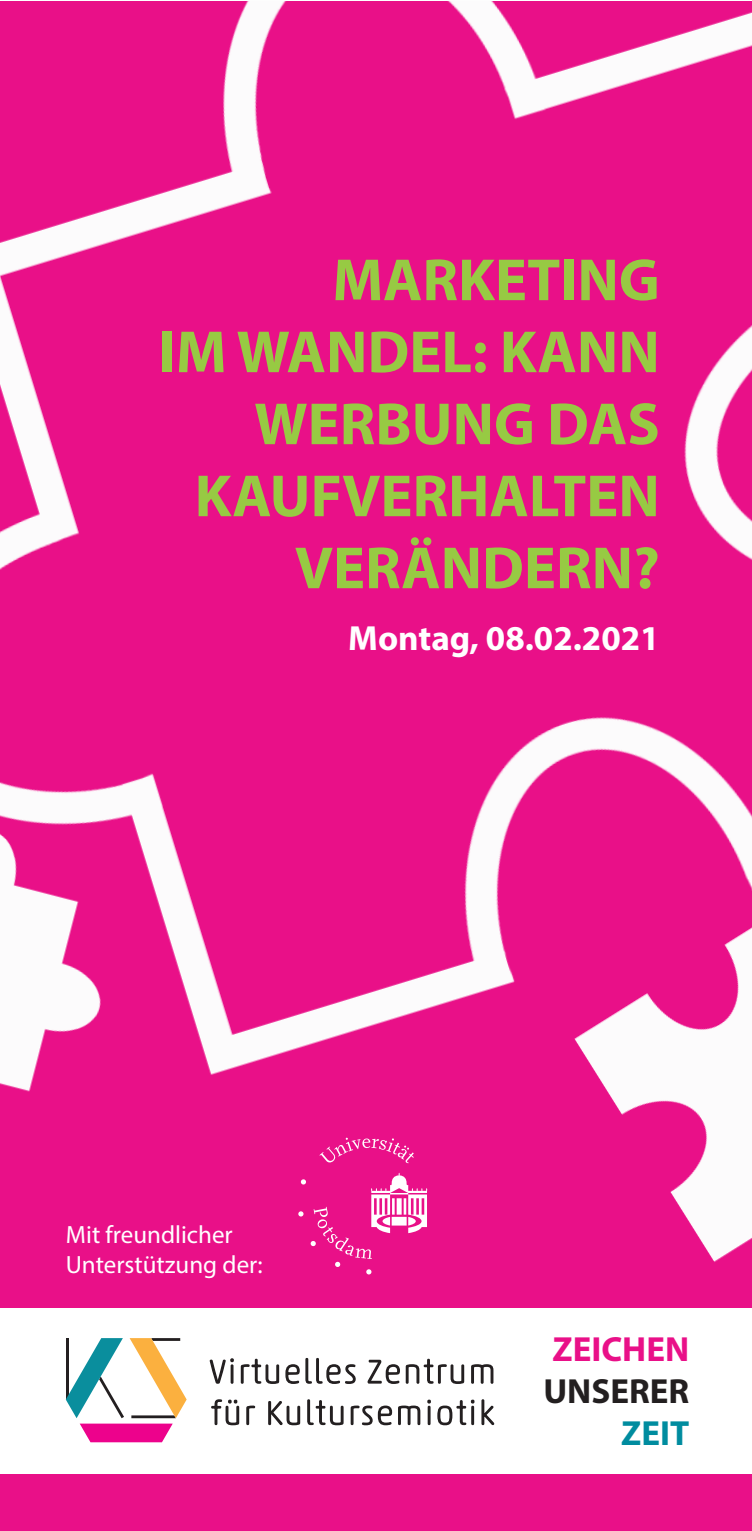
<style>
.page{position:relative;width:752px;height:1531px;background:#fff}
.page>*{position:absolute;margin:0;border:0;box-sizing:border-box;transform-origin:0 0}
.t1{font:700 60px/72px "Myriad Pro";color:#97ca43;text-align:right}
.t2{font:700 35px "Myriad Pro";color:#fff}
.t3{font:700 35px "Myriad Pro";color:#e91088}
.t4{font:700 35px "Myriad Pro";color:#231f20}
.t5{font:700 35px "Myriad Pro";color:#008c9f}
.t6{font:25px/30px "Myriad Pro";color:#fff}
</style>
<div class="page">
<div style="left:0;top:1px;width:751px;height:1530px;background:#e91088"></div>
<img style="left:0;top:1px;width:751px;height:1172px">
<div style="left:0;top:1308px;width:751px;height:165px;background:#fff"></div>
<img style="left:468px;top:871px;width:283px;height:554px">
<svg style="left:209px;top:1358px;width:25px;height:26px"></svg>
<svg style="left:240px;top:1357px;width:116px;height:27px"></svg>
<svg style="left:367px;top:1358px;width:97px;height:26px"></svg>
<svg style="left:470px;top:1363px;width:24px;height:21px"></svg>
<svg style="left:211px;top:1399px;width:45px;height:27px"></svg>
<svg style="left:268px;top:1399px;width:76px;height:27px"></svg>
<svg style="left:350px;top:1405px;width:71px;height:21px"></svg>
<div style="left:427px;top:1406px;width:3px;height:19px;border:1px solid #231f20"></div>
<svg style="left:427px;top:1399px;width:3px;height:25px"></svg>
<svg style="left:437px;top:1399px;width:37px;height:27px"></svg>
<svg style="left:480px;top:1398px;width:14px;height:28px"></svg>
<svg style="left:66px;top:1338px;width:120px;height:104px"></svg>
<img style="left:0;top:769px;width:248px;height:404px">
<svg style="left:319px;top:1137px;width:94px;height:26px"></svg>
<svg style="left:298px;top:1173px;width:129px;height:101px"></svg>
<p class="t1" style="left:159px;top:242px;width:502px">MARKETING<br>IM WANDEL: KANN<br>WERBUNG DAS<br>KAUFVERHALTEN<br>VERÄNDERN?</p>
<p class="t2" style="left:348px;top:615px;width:313px">Montag, 08.02.2021</p>
<p class="t6" style="left:66px;top:1219px;width:198px">Mit freundlicher<br>Unterstützung der:</p>
<p class="t3" style="left:552px;top:1326px;width:138px">ZEICHEN</p>
<p class="t4" style="left:543px;top:1368px;width:147px">UNSERER</p>
<p class="t5" style="left:621px;top:1410px;width:70px">ZEIT</p>
</div>
